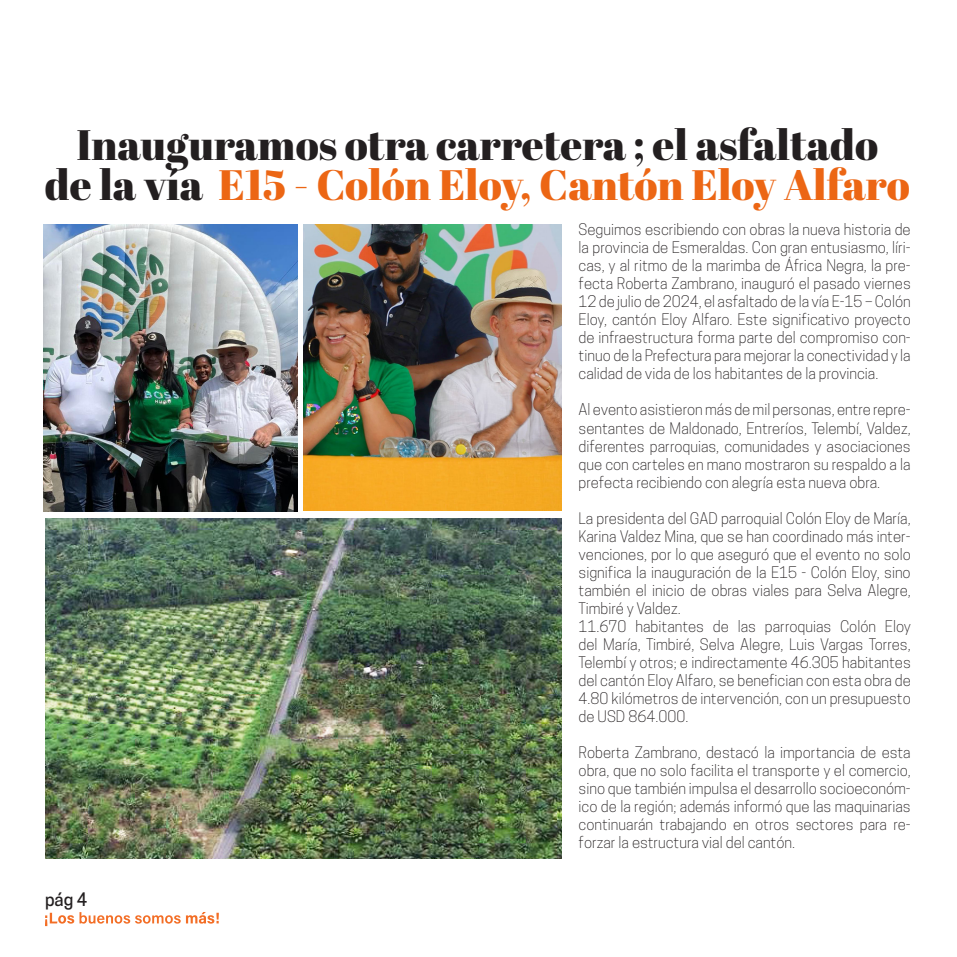
<style>
.page{position:relative;width:957px;height:957px;background:#fff}
.page>*{position:absolute;margin:0;border:0;box-sizing:border-box;transform-origin:0 0}
.t1{font:42.5px "Abril Fatface";color:#ec6614}
.t2{font:42.5px "Abril Fatface";color:#231f20}
.t3{font:500 17.5px "Cooper Hewitt";color:#231f20}
.t4{font:300 15px/18px "Cooper Hewitt";color:#231f20;text-align:justify}
.s1{color:#231f20}
</style>
<div class="page">
<img style="left:45px;top:518px;width:517px;height:340px">
<img style="left:44px;top:224px;width:253px;height:287px">
<svg style="left:45px;top:912px;width:174px;height:14px"></svg>
<img style="left:303px;top:225px;width:259px;height:286px">
<p class="t2" style="left:76px;top:115px;width:803px">Inauguramos otra carretera ; el asfaltado</p>
<p class="t1" style="left:45px;top:155px;width:866px"><span class="s1">de la vía</span> E15 - Colón Eloy, Cantón Eloy Alfaro</p>
<p class="t3" style="left:45px;top:889px;width:44px">pág 4</p>
<p class="t4" style="left:578px;top:221px;width:334px">Seguimos escribiendo con obras la nueva historia de la provincia de Esmeraldas. Con gran entusiasmo, líri&shy;cas, y al ritmo de la marimba de África Negra, la pre&shy;fecta Roberta Zambrano, inauguró el pasado viernes 12 de julio de 2024, el asfaltado de la vía E-15 – Colón Eloy, cantón Eloy Alfaro. Este significativo proyecto de infraestructura forma parte del compromiso con&shy;tinuo de la Prefectura para mejorar la conectividad y la calidad de vida de los habitantes de la provincia.</p>
<p class="t4" style="left:578px;top:401px;width:334px">Al evento asistieron más de mil personas, entre repre&shy;sentantes de Maldonado, Entreríos, Telembí, Valdez, diferentes parroquias, comunidades y asociaciones que con carteles en mano mostraron su respaldo a la prefecta recibiendo con alegría esta nueva obra.</p>
<p class="t4" style="left:578px;top:509px;width:334px">La presidenta del GAD parroquial Colón Eloy de María, Karina Valdez Mina, que se han coordinado más inter&shy;venciones, por lo que aseguró que el evento no solo significa la inauguración de la E15 - Colón Eloy, sino también el inicio de obras viales para Selva Alegre, Timbiré y Valdez.</p>
<p class="t4" style="left:578px;top:617px;width:334px">11.670 habitantes de las parroquias Colón Eloy del María, Timbiré, Selva Alegre, Luis Vargas Torres, Telembí y otros; e indirectamente 46.305 habitantes del cantón Eloy Alfaro, se benefician con esta obra de 4.80 kilómetros de intervención, con un presupuesto de USD 864.000.</p>
<p class="t4" style="left:578px;top:743px;width:334px">Roberta Zambrano, destacó la importancia de esta obra, que no solo facilita el transporte y el comercio, sino que también impulsa el desarrollo socioeconóm&shy;ico de la región; además informó que las maquinarias continuarán trabajando en otros sectores para re&shy;forzar la estructura vial del cantón.</p>
</div>
